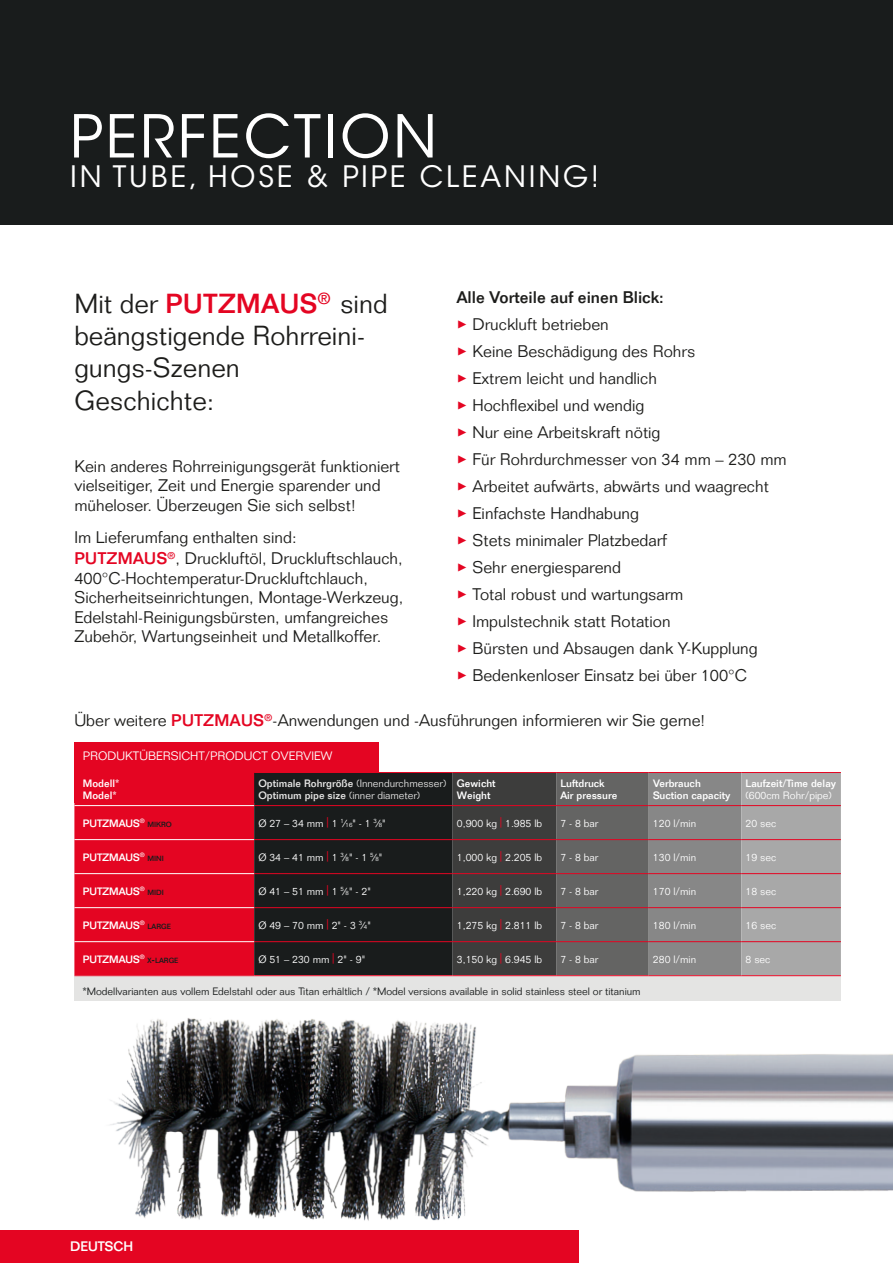
<style>
.page{position:relative;width:893px;height:1263px;background:#fff}
.page>*{position:absolute;margin:0;border:0;box-sizing:border-box;transform-origin:0 0}
.t1{font:58.65px "ITC Avant Garde Std";letter-spacing:.05em;color:#fff}
.t2{font:29.4px "ITC Avant Garde Std";letter-spacing:.095em;color:#fff}
.t3{font:300 27px/32.4px "Folio LT";color:#1d1d1b}
.t4{font:300 16.5px/19.5px "Folio LT";color:#1d1d1b}
.t5{font:500 16.5px "Folio LT";color:#1d1d1b}
.t6{font:500 13.5px "Folio LT";color:#fff}
.t7{font:300 12px "Folio LT";color:#fff}
.t8{font:300 10.5px "Folio LT";color:#fff}
.t9{font:500 10.5px/12px "Folio LT";color:#fff}
.t10{font:300 10.5px "Folio LT";color:#191c1c}
.t11{font:300 10.5px/12px "Folio LT";color:#e4e4e3}
.t12{font:500 7.35px "Folio LT";color:#191c1c}
.s1{font-weight:500;color:#e40522}
.s2{color:#e40522}
.s3{font-weight:500}
.s4{font-size:6.15px}
.s5{font-size:10.5px}
</style>
<div class="page">
<div style="left:0;top:0;width:893px;height:225px;background:#191c1c"></div>
<img style="left:110px;top:1018px;width:783px;height:203px">
<div style="left:0;top:1230px;width:579px;height:33px;background:#e40522"></div>
<div style="left:74px;top:742px;width:304px;height:60px;background:#e40522"></div>
<svg style="left:74px;top:773px;width:767px;height:202px;background:#774349"></svg>
<div style="left:74px;top:976px;width:767px;height:25px;background:#e4e4e3"></div>
<hr style="left:254px;top:772px;width:199px;height:1px;background:#e40522">
<hr style="left:254px;top:805px;width:199px;height:1px;background:#e40522">
<hr style="left:254px;top:839px;width:199px;height:1px;background:#e40522">
<hr style="left:254px;top:873px;width:199px;height:1px;background:#e40522">
<hr style="left:254px;top:907px;width:199px;height:1px;background:#e40522">
<hr style="left:254px;top:941px;width:199px;height:1px;background:#e40522">
<hr style="left:453px;top:772px;width:103px;height:1px;background:#e40522">
<hr style="left:556px;top:772px;width:93px;height:1px;background:#e40522">
<hr style="left:649px;top:772px;width:92px;height:1px;background:#e40522">
<hr style="left:741px;top:772px;width:100px;height:1px;background:#e40522">
<hr style="left:453px;top:805px;width:103px;height:1px;background:#e40522">
<hr style="left:556px;top:805px;width:93px;height:1px;background:#e40522">
<hr style="left:649px;top:805px;width:92px;height:1px;background:#e40522">
<hr style="left:741px;top:805px;width:100px;height:1px;background:#e40522">
<hr style="left:453px;top:839px;width:103px;height:1px;background:#e40522">
<hr style="left:556px;top:839px;width:93px;height:1px;background:#e40522">
<hr style="left:649px;top:839px;width:92px;height:1px;background:#e40522">
<hr style="left:741px;top:839px;width:100px;height:1px;background:#e40522">
<hr style="left:453px;top:873px;width:103px;height:1px;background:#e40522">
<hr style="left:556px;top:873px;width:93px;height:1px;background:#e40522">
<hr style="left:649px;top:873px;width:92px;height:1px;background:#e40522">
<hr style="left:741px;top:873px;width:100px;height:1px;background:#e40522">
<hr style="left:453px;top:907px;width:103px;height:1px;background:#e40522">
<hr style="left:556px;top:907px;width:93px;height:1px;background:#e40522">
<hr style="left:649px;top:907px;width:92px;height:1px;background:#e40522">
<hr style="left:741px;top:907px;width:100px;height:1px;background:#e40522">
<hr style="left:453px;top:941px;width:103px;height:1px;background:#e40522">
<hr style="left:556px;top:941px;width:93px;height:1px;background:#e40522">
<hr style="left:649px;top:941px;width:92px;height:1px;background:#e40522">
<hr style="left:741px;top:941px;width:100px;height:1px;background:#e40522">
<hr style="left:74px;top:805px;width:180px;height:1px;background:#fff">
<hr style="left:74px;top:839px;width:180px;height:1px;background:#fff">
<hr style="left:74px;top:873px;width:180px;height:1px;background:#fff">
<hr style="left:74px;top:907px;width:180px;height:1px;background:#fff">
<hr style="left:74px;top:941px;width:180px;height:1px;background:#fff">
<hr style="left:74px;top:975px;width:180px;height:1px;background:#e40522">
<hr style="left:453px;top:975px;width:103px;height:1px;background:#e40522">
<hr style="left:556px;top:975px;width:93px;height:1px;background:#e40522">
<hr style="left:649px;top:975px;width:92px;height:1px;background:#e40522">
<hr style="left:741px;top:975px;width:100px;height:1px;background:#e40522">
<hr style="left:254px;top:975px;width:199px;height:1px;background:#e40522">
<h1 class="t1" style="left:70px;top:101px;width:368px">PERFECTION</h1>
<h2 class="t2" style="left:70px;top:158px;width:531px">IN TUBE, HOSE &amp; PIPE CLEANING!</h2>
<h3 class="t3" style="left:74px;top:287px;width:315px">Mit der <span class="s1">PUTZMAUS</span><sup>®</sup> sind beängstigende Rohrreini&shy;gungs-Szenen<br>Geschichte:</h3>
<p class="t4" style="left:74px;top:456px;width:327px">Kein anderes Rohrreinigungsgerät funktioniert vielseitiger, Zeit und Energie sparender und müheloser. Überzeugen Sie sich selbst!</p>
<p class="t4" style="left:74px;top:527px;width:330px;line-height:21.1px">Im Lieferumfang enthalten sind:<br><span class="s1">PUTZMAUS</span><sup>®</sup>, Druckluftöl, Druckluftschlauch,</p>
<p class="t4" style="left:74px;top:568px;width:330px">400°C-Hochtemperatur-Druckluftchlauch, Sicherheitseinrichtungen, Montage-Werkzeug, Edelstahl-Reinigungsbürsten, umfangreiches Zubehör, Wartungseinheit und Metallkoffer.</p>
<p class="t5" style="left:457px;top:287px;width:208px">Alle Vorteile auf einen Blick:</p>
<p class="t4" style="left:457px;top:314px;width:153px"><span class="s2">✓</span> Druckluft betrieben</p>
<p class="t4" style="left:457px;top:341px;width:240px"><span class="s2">✓</span> Keine Beschädigung des Rohrs</p>
<p class="t4" style="left:457px;top:368px;width:202px"><span class="s2">✓</span> Extrem leicht und handlich</p>
<p class="t4" style="left:457px;top:395px;width:189px"><span class="s2">✓</span> Hochflexibel und wendig</p>
<p class="t4" style="left:457px;top:422px;width:205px"><span class="s2">✓</span> Nur eine Arbeitskraft nötig</p>
<p class="t4" style="left:457px;top:449px;width:331px"><span class="s2">✓</span> Für Rohrdurchmesser von 34 mm – 230 mm</p>
<p class="t4" style="left:457px;top:476px;width:314px"><span class="s2">✓</span> Arbeitet aufwärts, abwärts und waagrecht</p>
<p class="t4" style="left:457px;top:503px;width:184px"><span class="s2">✓</span> Einfachste Handhabung</p>
<p class="t4" style="left:457px;top:530px;width:212px"><span class="s2">✓</span> Stets minimaler Platzbedarf</p>
<p class="t4" style="left:457px;top:557px;width:166px"><span class="s2">✓</span> Sehr energiesparend</p>
<p class="t4" style="left:457px;top:584px;width:228px"><span class="s2">✓</span> Total robust und wartungsarm</p>
<p class="t4" style="left:457px;top:611px;width:215px"><span class="s2">✓</span> Impulstechnik statt Rotation</p>
<p class="t4" style="left:457px;top:638px;width:302px"><span class="s2">✓</span> Bürsten und Absaugen dank Y-Kupplung</p>
<p class="t4" style="left:457px;top:665px;width:292px"><span class="s2">✓</span> Bedenkenloser Einsatz bei über 100°C</p>
<p class="t4" style="left:74px;top:711px;width:632px">Über weitere <span class="s1">PUTZMAUS</span><sup>®</sup>-Anwendungen und -Ausführungen informieren wir Sie gerne!</p>
<p class="t7" style="left:83px;top:748px;width:251px">PRODUKTÜBERSICHT/PRODUCT OVERVIEW</p>
<p class="t9" style="left:83px;top:777px;width:38px">Modell*<br>Model*</p>
<p class="t11" style="left:258px;top:777px;width:189px"><span class="s3">Optimale Rohrgröße</span> (Innendurchmesser)<br><span class="s3">Optimum pipe size</span> (inner diameter)</p>
<p class="t9" style="left:457px;top:777px;width:40px">Gewicht<br>Weight</p>
<p class="t9" style="left:560px;top:777px;width:58px">Luftdruck<br>Air pressure</p>
<p class="t9" style="left:653px;top:777px;width:79px">Verbrauch<br>Suction capacity</p>
<p class="t9" style="left:746px;top:777px;width:92px">Laufzeit/Time delay</p>
<p class="t8" style="left:746px;top:789px;width:88px">(600cm Rohr/pipe)</p>
<p class="t9" style="left:83px;top:817px;width:63px">PUTZMAUS<sup>®</sup></p>
<p class="t12" style="left:148px;top:820px;width:26px">MIKRO</p>
<p class="t8" style="left:258px;top:817px;width:129px">Ø 27 – 34 mm <sup>|</sup> 1 <sup>1</sup>⁄<span class="s4">16</span>" - 1 <sup>3</sup>⁄<span class="s4">8</span>"</p>
<p class="t8" style="left:457px;top:817px;width:87px">0,900 kg <sup>|</sup> 1.985 lb</p>
<p class="t8" style="left:560px;top:816px;width:39px">7 - 8 bar</p>
<p class="t8" style="left:653px;top:816px;width:45px">120 l/min</p>
<p class="t8" style="left:746px;top:816px;width:32px">20 sec</p>
<p class="t9" style="left:83px;top:851px;width:63px">PUTZMAUS<sup>®</sup></p>
<p class="t12" style="left:148px;top:854px;width:18px">MINI</p>
<p class="t8" style="left:258px;top:851px;width:125px">Ø 34 – 41 mm <sup>|</sup> 1 <sup>3</sup>⁄<span class="s4">8</span>" - 1 <sup>5</sup>⁄<span class="s4">8</span>"</p>
<p class="t8" style="left:457px;top:851px;width:87px">1,000 kg <sup>|</sup> 2.205 lb</p>
<p class="t8" style="left:560px;top:850px;width:39px">7 - 8 bar</p>
<p class="t8" style="left:653px;top:850px;width:45px">130 l/min</p>
<p class="t8" style="left:746px;top:850px;width:32px">19 sec</p>
<p class="t9" style="left:83px;top:885px;width:63px">PUTZMAUS<sup>®</sup></p>
<p class="t12" style="left:148px;top:888px;width:18px">MIDI</p>
<p class="t8" style="left:258px;top:885px;width:114px">Ø 41 – 51 mm <sup>|</sup> 1 <sup>5</sup>⁄<span class="s4">8</span>" - 2"</p>
<p class="t8" style="left:457px;top:885px;width:87px">1,220 kg <sup>|</sup> 2.690 lb</p>
<p class="t8" style="left:560px;top:885px;width:39px">7 - 8 bar</p>
<p class="t8" style="left:653px;top:885px;width:45px">170 l/min</p>
<p class="t8" style="left:746px;top:885px;width:32px">18 sec</p>
<p class="t9" style="left:83px;top:919px;width:63px">PUTZMAUS<sup>®</sup></p>
<p class="t12" style="left:148px;top:922px;width:25px">LARGE</p>
<p class="t8" style="left:258px;top:919px;width:114px">Ø 49 – 70 mm <sup>|</sup> 2" - 3 <sup>3</sup>⁄<span class="s4">4</span>"</p>
<p class="t8" style="left:457px;top:919px;width:87px">1,275 kg <sup>|</sup> 2.811 lb</p>
<p class="t8" style="left:560px;top:919px;width:39px">7 - 8 bar</p>
<p class="t8" style="left:653px;top:919px;width:45px">180 l/min</p>
<p class="t8" style="left:746px;top:919px;width:32px">16 sec</p>
<p class="t9" style="left:83px;top:953px;width:63px">PUTZMAUS<sup>®</sup></p>
<p class="t12" style="left:148px;top:956px;width:32px">X<span class="s5">-</span>LARGE</p>
<p class="t8" style="left:258px;top:953px;width:108px">Ø 51 – 230 mm <sup>|</sup> 2" - 9"</p>
<p class="t8" style="left:457px;top:953px;width:87px">3,150 kg <sup>|</sup> 6.945 lb</p>
<p class="t8" style="left:560px;top:953px;width:39px">7 - 8 bar</p>
<p class="t8" style="left:653px;top:953px;width:45px">280 l/min</p>
<p class="t8" style="left:746px;top:953px;width:26px">8 sec</p>
<p class="t10" style="left:83px;top:984px;width:559px">*Modellvarianten aus vollem Edelstahl oder aus Titan erhältlich / *Model versions available in solid stainless steel or titanium</p>
<p class="t6" style="left:70px;top:1238px;width:65px">DEUTSCH</p>
</div>
